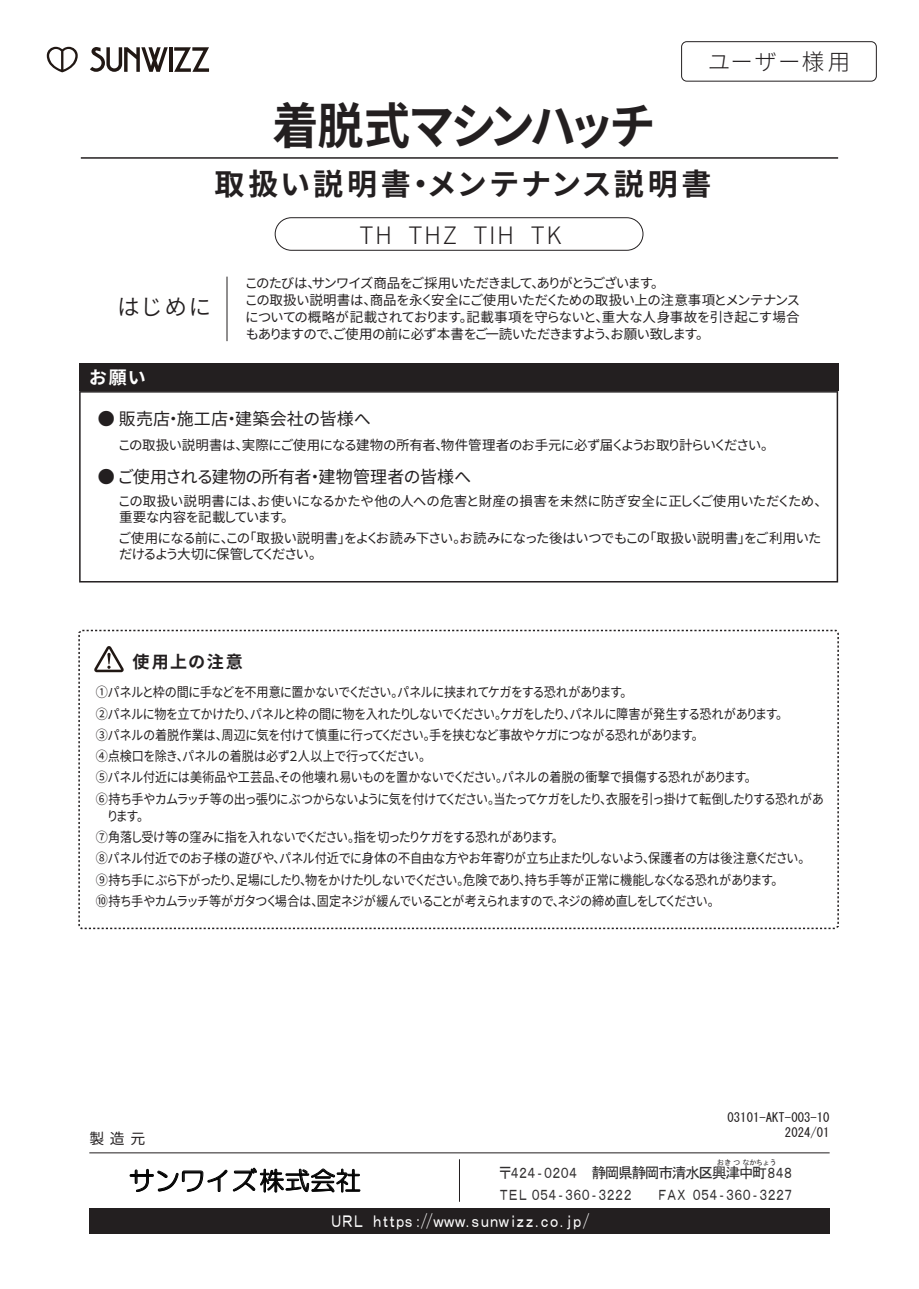
<style>
.page{position:relative;width:919px;height:1289px;background:#fff}
.page>*{position:absolute;margin:0;border:0;box-sizing:border-box;transform-origin:0 0}
.t1{font:49.5px "Gen Shin Gothic P Bold";letter-spacing:-.045em;color:#231f20;scale:.93 1}
.t2{font:30px "Gen Shin Gothic P Bold";letter-spacing:.115em;color:#231f20}
.t3{font:25.5px "HG Maru Gothic MPRO";color:#030303}
.t4{font:24px "Gen Shin Gothic P Light";letter-spacing:.07em;color:#231f20}
.t5{font:22.5px "Gen Shin Gothic P Light";letter-spacing:.105em;color:#231f20}
.t6{font:22.5px "Gen Shin Gothic P Normal";color:#231f20}
.t7{font:18px "Gen Shin Gothic P Bold";color:#fff}
.t8{font:16.95px "Gen Shin Gothic P Regular";color:#231f20}
.t9{font:16.95px "MS Gothic";letter-spacing:-.3em;color:#fff;scale:.8 1}
.t10{font:16.95px "Gen Shin Gothic P Bold";letter-spacing:.105em;color:#231f20}
.t11{font:14.85px "MS Gothic";letter-spacing:-.3em;color:#312f30;scale:.8 1}
.t12{font:14.85px "MS Gothic";letter-spacing:-.1em;color:#312f30}
.t13{font:14.85px "Gen Shin Gothic P Regular";color:#231f20}
.t14{font:13.5px/21.3px "Gen Shin Gothic P Regular";letter-spacing:.005em;color:#231f20;scale:.9 1}
.t15{font:13.5px/17px "Gen Shin Gothic P Regular";letter-spacing:.005em;color:#231f20}
.t16{font:13.5px/16.2px "Gen Shin Gothic P Regular";letter-spacing:.025em;color:#231f20}
.t17{font:12.75px/14.9px "MS Gothic";color:#231f20;text-align:right}
.t18{font:7.2px "MS Gothic";color:#312f30}
</style>
<div class="page">
<div style="left:681px;top:41px;width:195px;height:40px;border:1px solid #231f20;border-radius:5px"></div>
<hr style="left:81px;top:157px;width:757px;height:2px;background:#231f20">
<div style="left:79px;top:363px;width:759px;height:28px;background:#231f20"></div>
<svg style="left:79px;top:391px;width:759px;height:191px"></svg>
<div style="left:275px;top:217px;width:368px;height:34px;border:1px solid #231f20;border-radius:16px"></div>
<hr style="left:226px;top:276px;width:1px;height:65px;background:#231f20">
<svg style="left:78px;top:629px;width:761px;height:300px"></svg>
<div style="left:89px;top:1208px;width:740px;height:25px;background:#231f20"></div>
<hr style="left:89px;top:1152px;width:740px;height:1px;background:#231f20">
<hr style="left:459px;top:1159px;width:1px;height:42px;background:#231f20">
<svg style="left:130px;top:1168px;width:97px;height:23px"></svg>
<svg style="left:233px;top:1167px;width:127px;height:25px"></svg>
<svg style="left:174px;top:47px;width:35px;height:25px"></svg>
<hr style="left:169px;top:47px;width:4px;height:25px;background:#211814">
<svg style="left:90px;top:47px;width:78px;height:25px"></svg>
<svg style="left:47px;top:47px;width:31px;height:25px"></svg>
<h3 class="t5" style="left:708px;top:46px;width:144px">ユーザー様用</h3>
<h1 class="t1" style="left:272px;top:88px;width:412px">着脱式マシンハッチ</h1>
<h2 class="t2" style="left:214px;top:161px;width:498px">取扱い説明書・メンテナンス説明書</h2>
<h3 class="t4" style="left:359px;top:218px;width:203px">TH THZ TIH TK</h3>
<h3 class="t6" style="left:118px;top:291px;width:93px">はじめに</h3>
<p class="t15" style="left:246px;top:275px;width:555px">このたびは、サンワイズ商品をご採用いただきまして、ありがとうございます。<br>この取扱い説明書は、商品を永く安全にご使用いただくための取扱い上の注意事項とメンテナンスについての概略が記載されております。記載事項を守らないと、重大な人身事故を引き起こす場合もありますので、ご使用の前に必ず本書をご一読いただきますよう、お願い致します。</p>
<h3 class="t7" style="left:89px;top:363px;width:58px">お願い</h3>
<p class="t8" style="left:98px;top:406px;width:275px">● 販売店・施工店・建築会社の皆様へ</p>
<p class="t15" style="left:119px;top:436px;width:650px">この取扱い説明書は、実際にご使用になる建物の所有者、物件管理者のお手元に必ず届くようお取り計らいください。</p>
<p class="t8" style="left:98px;top:465px;width:375px">● ご使用される建物の所有者・建物管理者の皆様へ</p>
<p class="t16" style="left:119px;top:493px;width:703px">この取扱い説明書には、お使いになるかたや他の人への危害と財産の損害を未然に防ぎ安全に正しくご使用いただくため、重要な内容を記載しています。</p>
<p class="t15" style="left:119px;top:529px;width:703px;line-height:16.2px">ご使用になる前に、この「取扱い説明書」をよくお読み下さい。お読みになった後はいつでもこの「取扱い説明書」をご利用いただけるよう大切に保管してください。</p>
<p class="t10" style="left:132px;top:648px;width:112px">使用上の注意</p>
<p class="t14" style="left:96px;top:681px;width:810px">①パネルと枠の間に手などを不用意に置かないでください。パネルに挟まれてケガをする恐れがあります。<br>②パネルに物を立てかけたり、パネルと枠の間に物を入れたりしないでください。ケガをしたり、パネルに障害が発生する恐れがあります。<br>③パネルの着脱作業は、周辺に気を付けて慎重に行ってください。手を挟むなど事故やケガにつながる恐れがあります。<br>④点検口を除き、パネルの着脱は必ず２人以上で行ってください。<br>⑤パネル付近には美術品や工芸品、その他壊れ易いものを置かないでください。パネルの着脱の衝撃で損傷する恐れがあります。<br>⑥持ち手やカムラッチ等の出っ張りにぶつからないように気を付けてください。当たってケガをしたり、衣服を引っ掛けて転倒したりする恐れがあ</p>
<p class="t14" style="left:96px;top:805px;width:789px;text-indent:13px">ります。<br>⑦角落し受け等の窪みに指を入れないでください。指を切ったりケガをする恐れがあります。<br>⑧パネル付近でのお子様の遊びや、パネル付近でに身体の不自由な方やお年寄りが立ち止またりしないよう、保護者の方は後注意ください。⑨持ち手にぶら下がったり、足場にしたり、物をかけたりしないでください。危険であり、持ち手等が正常に機能しなくなる恐れがあります。<br>⑩持ち手やカムラッチ等がガタつく場合は、固定ネジが緩んでいることが考えられますので、ネジの締め直しをしてください。</p>
<p class="t13" style="left:89px;top:1127px;width:57px">製造元</p>
<h3 class="t3" style="left:129px;top:1167px;width:234px">サンワイズ株式会社</h3>
<p class="t17" style="left:727px;top:1110px;width:104px">03101-AKT-003-10<br>2024/01</p>
<p class="t18" style="left:716px;top:1158px;width:61px">おきつなかちょう</p>
<p class="t12" style="left:497px;top:1165px;width:298px">〒４２４‐０２０４ 静岡県静岡市清水区興津中町８４８</p>
<p class="t11" style="left:497px;top:1186px;width:171px">ＴＥＬ ０５４‐３６０‐３２２２</p>
<p class="t11" style="left:656px;top:1186px;width:174px">ＦＡＸ０５４‐３６０‐３２２７</p>
<p class="t9" style="left:329px;top:1212px;width:326px">ＵＲＬ ｈｔｔｐｓ：//ｗｗｗ.ｓｕｎｗｉｚｚ.ｃｏ.ｊｐ/</p>
</div>
